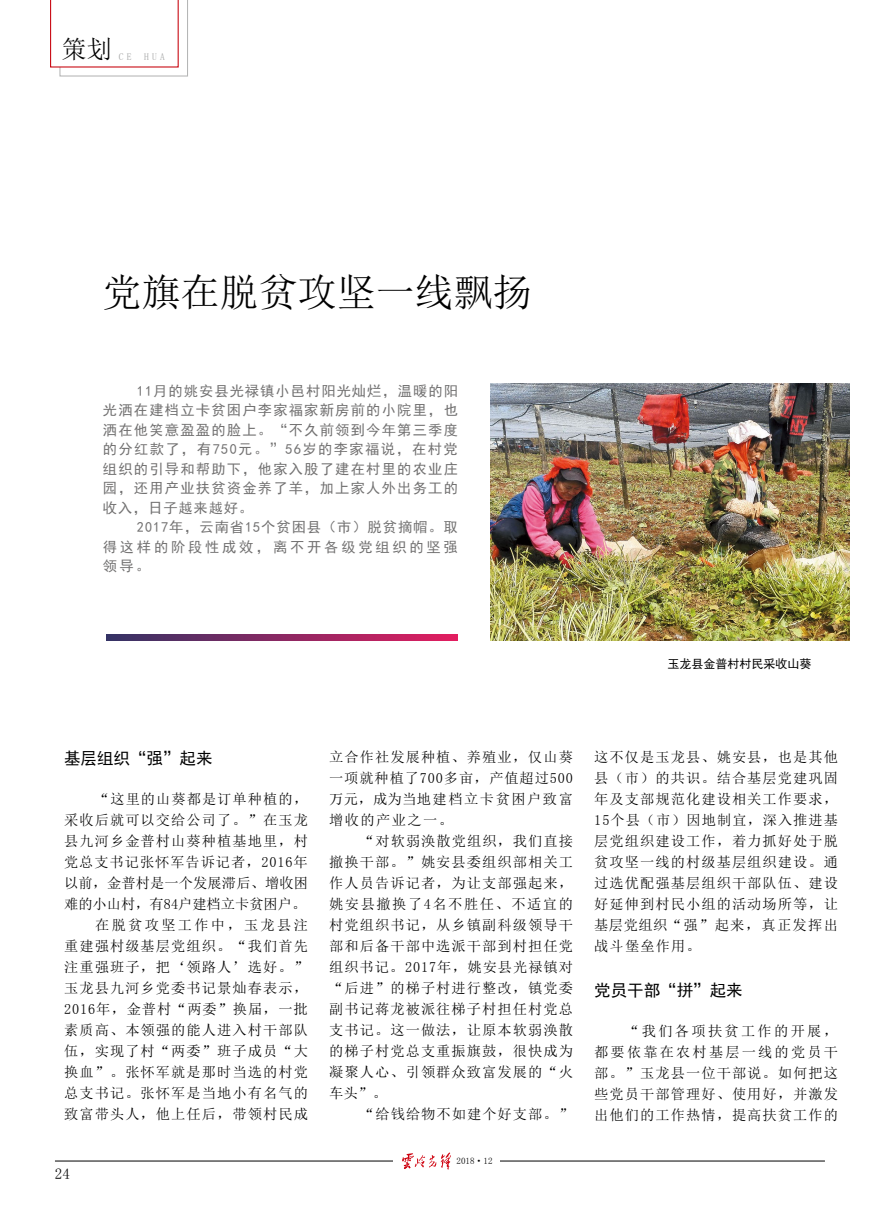
<style>
.page{position:relative;width:893px;height:1212px;background:#fff}
.page>*{position:absolute;margin:0;border:0;box-sizing:border-box;transform-origin:0 0}
.t1{font:39px "Sim Sun";color:#000}
.t2{font:25.05px "Sim Sun";color:#000}
.t3{font:16.5px "Sim Hei";color:#000}
.t4{font:15px "Sim Sun";color:#000}
.t5{font:14.25px/21px "Sim Sun";letter-spacing:.075em;color:#000;text-align:justify}
.t6{font:14.25px/19.5px "Sim Hei";letter-spacing:.085em;color:#727171;text-align:justify}
.t7{font:12px "Sim Hei";color:#000}
.t8{font:9.6px "Sim Sun";color:#9fa0a0}
.t9{font:9px "Sim Sun";color:#000}
</style>
<div class="page">
<hr style="left:55px;top:1161px;width:770px;height:1px;background:#000">
<div style="left:393px;top:1152px;width:107px;height:17px;background:#fff"></div>
<svg style="left:402px;top:1152px;width:49px;height:17px"></svg>
<svg style="left:50px;top:0;width:138px;height:77px"></svg>
<img style="left:490px;top:384px;width:359px;height:256px">
<svg style="left:107px;top:635px;width:351px;height:5px"></svg>
<h2 class="t2" style="left:62px;top:37px;width:52px">策划</h2>
<p class="t8" style="left:119px;top:52px;width:14px">C E</p>
<p class="t8" style="left:144px;top:52px;width:22px">HUA</p>
<h1 class="t1" style="left:103px;top:272px;width:430px">党旗在脱贫攻坚一线飘扬</h1>
<p class="t6" style="left:103px;top:381px;width:357px;text-indent:34px">11月的姚安县光禄镇小邑村阳光灿烂，温暖的阳光洒在建档立卡贫困户李家福家新房前的小院里，也洒在他笑意盈盈的脸上。“不久前领到今年第三季度的分红款了，有750元。”56岁的李家福说，在村党组织的引导和帮助下，他家入股了建在村里的农业庄园，还用产业扶贫资金养了羊，加上家人外出务工的收入，日子越来越好。</p>
<p class="t6" style="left:103px;top:518px;width:356px;text-indent:34px">2017年，云南省15个贫困县（市）脱贫摘帽。取得这样的阶段性成效，离不开各级党组织的坚强领导。</p>
<p class="t7" style="left:667px;top:657px;width:146px">玉龙县金普村村民采收山葵</p>
<p class="t3" style="left:64px;top:750px;width:150px">基层组织“强”起来</p>
<p class="t5" style="left:64px;top:788px;width:245px;text-align:right">“这里的山葵都是订单种植的，<br>采收后就可以交给公司了。”在玉龙县九河乡金普村山葵种植基地里，村党总支书记张怀军告诉记者，2016年以前，金普村是一个发展滞后、增收困难的小山村，有84户建档立卡贫困户。在脱贫攻坚工作中，玉龙县注<br>重建强村级基层党组织。“我们首先注重强班子，把‘领路人’选好。”玉龙县九河乡党委书记景灿春表示，<br>2016年，金普村“两委”换届，一批素质高、本领强的能人进入村干部队伍，实现了村“两委”班子成员“大换血”。张怀军就是那时当选的村党总支书记。张怀军是当地小有名气的致富带头人，他上任后，带领村民成</p>
<p class="t4" style="left:55px;top:1166px;width:16px">24</p>
<p class="t5" style="left:329px;top:746px;width:245px">立合作社发展种植、养殖业，仅山葵一项就种植了700多亩，产值超过500万元，成为当地建档立卡贫困户致富增收的产业之一。</p>
<p class="t5" style="left:329px;top:831px;width:245px;text-indent:31px">“对软弱涣散党组织，我们直接撤换干部。”姚安县委组织部相关工作人员告诉记者，为让支部强起来，姚安县撤换了4名不胜任、不适宜的村党组织书记，从乡镇副科级领导干部和后备干部中选派干部到村担任党组织书记。2017年，姚安县光禄镇对“后进”的梯子村进行整改，镇党委副书记蒋龙被派往梯子村担任村党总支书记。这一做法，让原本软弱涣散的梯子村党总支重振旗鼓，很快成为凝聚人心、引领群众致富发展的“火车头”。</p>
<p class="t5" style="left:360px;top:1104px;width:214px">“给钱给物不如建个好支部。”</p>
<p class="t9" style="left:457px;top:1156px;width:37px">2018·12</p>
<p class="t5" style="left:594px;top:747px;width:245px">这不仅是玉龙县、姚安县，也是其他县（市）的共识。结合基层党建巩固年及支部规范化建设相关工作要求，15个县（市）因地制宜，深入推进基层党组织建设工作，着力抓好处于脱贫攻坚一线的村级基层组织建设。通过选优配强基层组织干部队伍、建设好延伸到村民小组的活动场所等，让基层党组织“强”起来，真正发挥出战斗堡垒作用。</p>
<p class="t3" style="left:594px;top:981px;width:150px">党员干部“拼”起来</p>
<p class="t5" style="left:594px;top:1020px;width:245px;text-indent:31px">“我们各项扶贫工作的开展，都要依靠在农村基层一线的党员干部。”玉龙县一位干部说。如何把这些党员干部管理好、使用好，并激发出他们的工作热情，提高扶贫工作的</p>
</div>
